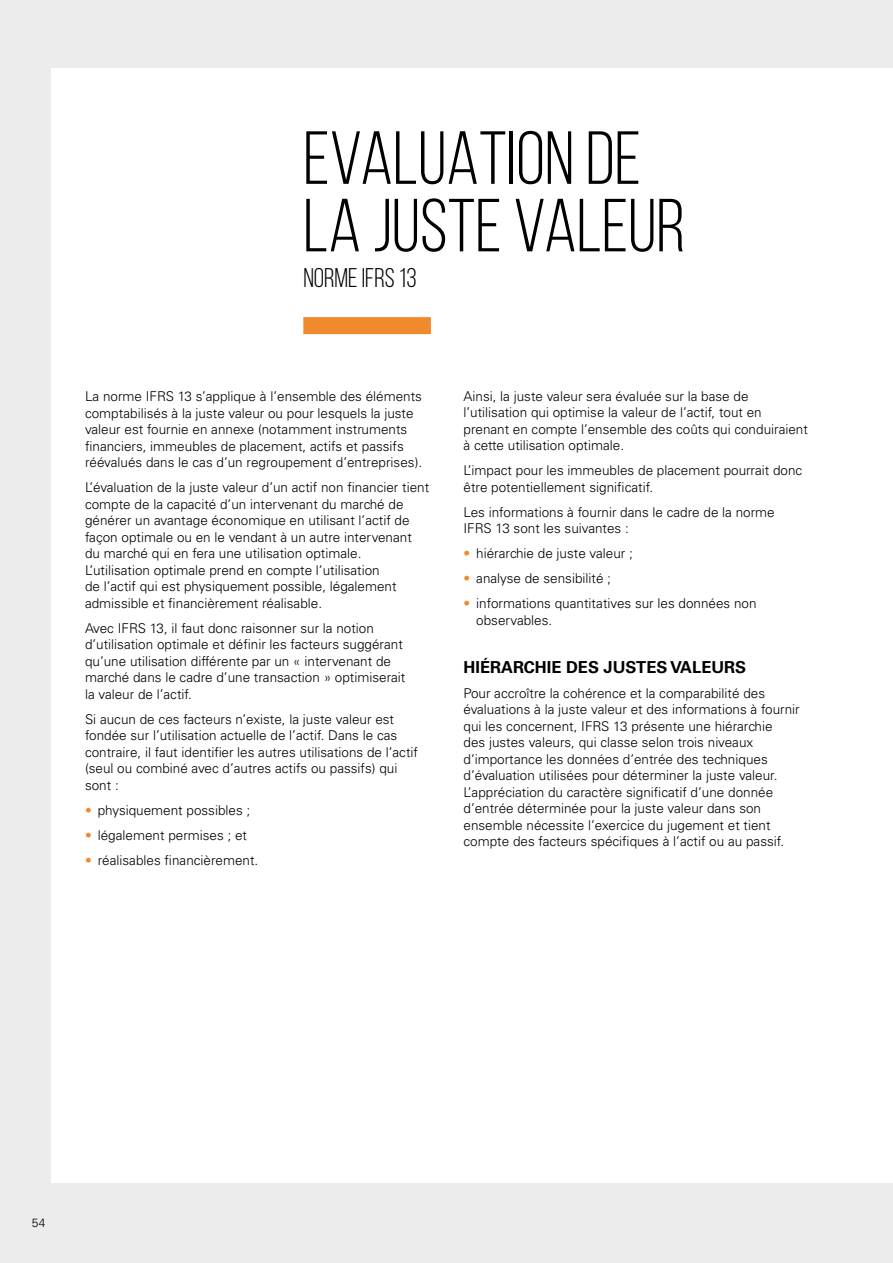
<style>
.page{position:relative;width:893px;height:1263px;background:#ececec}
.page>*{position:absolute;margin:0;border:0;box-sizing:border-box;transform-origin:0 0}
.t1{font:75px/67.5px "Bebas Neue";color:#000}
.t2{font:27px "Bebas Neue";color:#000}
.t3{font:700 16.5px "Univers LT Std";color:#000}
.t4{font:300 13.5px/16.5px "Univers LT Std";color:#000}
.t5{font:300 12px "Univers LT Std";color:#000}
.s1{color:#f18a2d}
</style>
<div class="page">
<div style="left:51px;top:68px;width:842px;height:1114px;background:#fff"></div>
<svg style="left:303px;top:317px;width:128px;height:17px;background:#f18b2f"></svg>
<h1 class="t1" style="left:303px;top:124px;width:383px">EVALUATION DE<br>LA JUSTE VALEUR</h1>
<h2 class="t2" style="left:303px;top:264px;width:115px">NORME IFRS 13</h2>
<p class="t4" style="left:85px;top:388px;width:339px">La norme IFRS 13 s’applique à l’ensemble des éléments comptabilisés à la juste valeur ou pour lesquels la juste valeur est fournie en annexe (notamment instruments financiers, immeubles de placement, actifs et passifs réévalués dans le cas d’un regroupement d’entreprises).</p>
<p class="t4" style="left:85px;top:479px;width:346px">L’évaluation de la juste valeur d’un actif non financier tient compte de la capacité d’un intervenant du marché de générer un avantage économique en utilisant l’actif de façon optimale ou en le vendant à un autre intervenant du marché qui en fera une utilisation optimale.<br>L’utilisation optimale prend en compte l’utilisation<br>de l’actif qui est physiquement possible, légalement admissible et financièrement réalisable.</p>
<p class="t4" style="left:85px;top:619px;width:322px">Avec IFRS 13, il faut donc raisonner sur la notion d’utilisation optimale et définir les facteurs suggérant qu’une utilisation différente par un « intervenant de marché dans le cadre d’une transaction » optimiserait la valeur de l’actif.</p>
<p class="t4" style="left:85px;top:710px;width:334px">Si aucun de ces facteurs n’existe, la juste valeur est fondée sur l’utilisation actuelle de l’actif. Dans le cas contraire, il faut identifier les autres utilisations de l’actif (seul ou combiné avec d’autres actifs ou passifs) qui sont :</p>
<p class="t4" style="left:85px;top:801px;width:167px"><span class="s1">•</span> physiquement possibles ;</p>
<p class="t4" style="left:85px;top:826px;width:164px"><span class="s1">•</span> légalement permises ; et</p>
<p class="t4" style="left:85px;top:851px;width:175px"><span class="s1">•</span> réalisables financièrement.</p>
<p class="t4" style="left:463px;top:388px;width:346px">Ainsi, la juste valeur sera évaluée sur la base de l’utilisation qui optimise la valeur de l’actif, tout en prenant en compte l’ensemble des coûts qui conduiraient à cette utilisation optimale.</p>
<p class="t4" style="left:463px;top:462px;width:340px">L’impact pour les immeubles de placement pourrait donc être potentiellement significatif.</p>
<p class="t4" style="left:463px;top:504px;width:313px">Les informations à fournir dans le cadre de la norme<br>IFRS 13 sont les suivantes :</p>
<p class="t4" style="left:463px;top:545px;width:171px"><span class="s1">•</span> hiérarchie de juste valeur ;</p>
<p class="t4" style="left:463px;top:570px;width:149px"><span class="s1">•</span> analyse de sensibilité ;</p>
<p class="t4" style="left:476px;top:595px;width:282px;text-indent:-13px"><span class="s1">•</span> informations quantitatives sur les données non observables.</p>
<p class="t3" style="left:463px;top:657px;width:284px">HIÉRARCHIE DES JUSTES VALEURS</p>
<p class="t4" style="left:463px;top:685px;width:338px">Pour accroître la cohérence et la comparabilité des évaluations à la juste valeur et des informations à fournir qui les concernent, IFRS 13 présente une hiérarchie<br>des justes valeurs, qui classe selon trois niveaux d’importance les données d’entrée des techniques d’évaluation utilisées pour déterminer la juste valeur.<br>L’appréciation du caractère significatif d’une donnée d’entrée déterminée pour la juste valeur dans son ensemble nécessite l’exercice du jugement et tient compte des facteurs spécifiques à l’actif ou au passif.</p>
<p class="t5" style="left:32px;top:1215px;width:15px">54</p>
</div>
